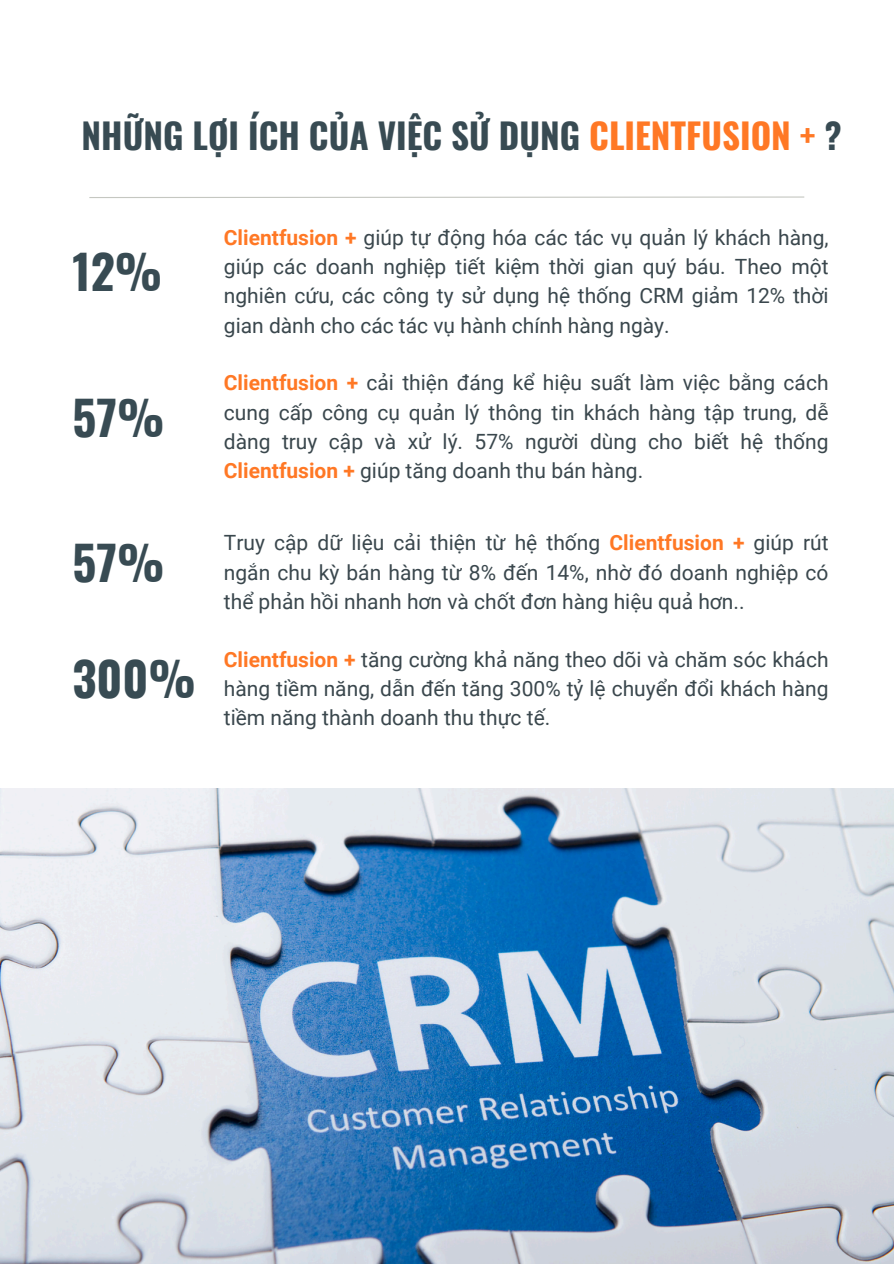
<style>
.page{position:relative;width:894px;height:1264px;background:#fff}
.page>*{position:absolute;margin:0;border:0;box-sizing:border-box;transform-origin:0 0}
.t1{font:700 47.1px "Oswald";color:#384b53}
.t2{font:700 35.1px "Oswald";color:#384b53}
.t3{font:21px/29.2px "Roboto";color:#3a474d;text-align:justify}
.s1{color:#ff7825}
.s2{font-weight:700;color:#ff7825}
</style>
<div class="page">
<svg style="left:89px;top:196px;width:716px;height:2px"></svg>
<img style="left:0;top:788px;width:893px;height:475px">
<h2 class="t2" style="left:82px;top:108px;width:761px">NHỮNG LỢI ÍCH CỦA VIỆC SỬ DỤNG <span class="s1">CLIENTFUSION +</span> ?</h2>
<p class="t1" style="left:72px;top:235px;width:91px">12%</p>
<p class="t1" style="left:72px;top:380px;width:94px">57%</p>
<h1 class="t3" style="left:224px;top:223px;width:606px"><span class="s2">Clientfusion +</span> giúp tự động hóa các tác vụ quản lý khách hàng, giúp các doanh nghiệp tiết kiệm thời gian quý báu. Theo một nghiên cứu, các công ty sử dụng hệ thống CRM giảm 12% thời gian dành cho các tác vụ hành chính hàng ngày.</h1>
<h1 class="t3" style="left:224px;top:368px;width:606px"><span class="s2">Clientfusion +</span> cải thiện đáng kể hiệu suất làm việc bằng cách cung cấp công cụ quản lý thông tin khách hàng tập trung, dễ dàng truy cập và xử lý. 57% người dùng cho biết hệ thống <span class="s2">Clientfusion +</span> giúp tăng doanh thu bán hàng.</h1>
<p class="t1" style="left:72px;top:526px;width:94px">57%</p>
<h1 class="t3" style="left:224px;top:528px;width:606px">Truy cập dữ liệu cải thiện từ hệ thống <span class="s2">Clientfusion +</span> giúp rút ngắn chu kỳ bán hàng từ 8% đến 14%, nhờ đó doanh nghiệp có thể phản hồi nhanh hơn và chốt đơn hàng hiệu quả hơn..</h1>
<h1 class="t1" style="left:72px;top:642px;width:125px">300%</h1>
<p class="t3" style="left:224px;top:645px;width:606px"><span class="s2">Clientfusion +</span> tăng cường khả năng theo dõi và chăm sóc khách hàng tiềm năng, dẫn đến tăng 300% tỷ lệ chuyển đổi khách hàng tiềm năng thành doanh thu thực tế.</p>
</div>
